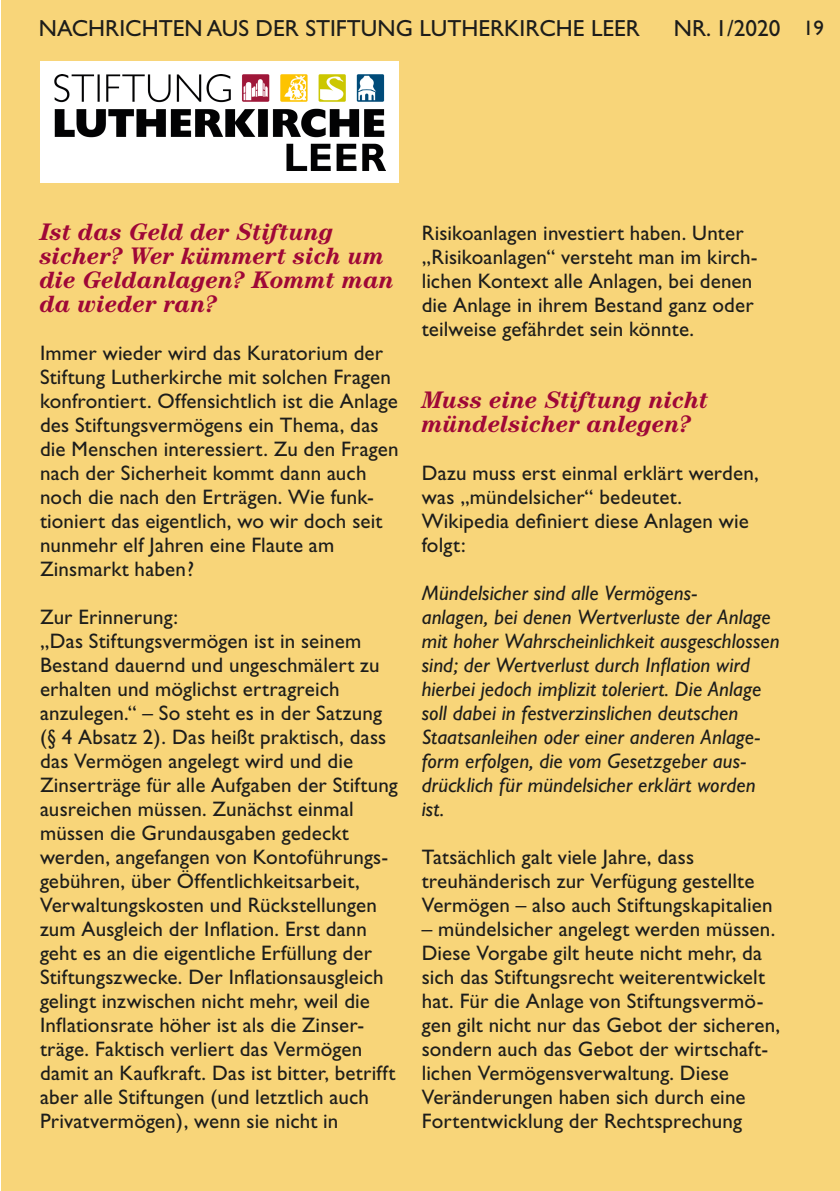
<style>
.page{position:relative;width:840px;height:1191px;background:#fff}
.page>*{position:absolute;margin:0;border:0;box-sizing:border-box;transform-origin:0 0}
.Gill_Sans_Regular{font:italic 700 24px/24px "Century";letter-spacing:-.005em;color:#9f0737}
.t1{font:23.2px "Gill Sans";color:#1d1d1b}
.Gill_Sans_Regular-2{font:21px/24px "Gill Sans";letter-spacing:.005em;color:#1d1d1b}
.Gill_Sans_Regular-3{font:italic 21px/24px "Gill Sans";letter-spacing:.005em;color:#1d1d1b}
</style>
<div class="page">
<div style="left:1px;top:0;width:838px;height:1191px;background:#f8d579"></div>
<div style="left:40px;top:61px;width:359px;height:122px;background:#fff"></div>
<img style="left:54px;top:74px;width:331px;height:96px">
<p class="t1" style="left:39px;top:15px;width:602px">NACHRICHTEN AUS DER STIFTUNG LUTHERKIRCHE LEER</p>
<p class="t1" style="left:673px;top:15px;width:151px">NR. 1/2020 <sub>19</sub></p>
<p class="Gill_Sans_Regular-2" style="left:802px;top:16px;width:22px">19</p>
<p class="Gill_Sans_Regular" style="left:40px;top:220px;width:355px">Ist das Geld der Stiftung sicher? Wer kümmert sich um die Geldanlagen? Kommt man da wieder ran?</p>
<p class="Gill_Sans_Regular-2" style="left:40px;top:341px;width:360px">Immer wieder wird das Kuratorium der Stiftung Lutherkirche mit solchen Fragen konfrontiert. Offensichtlich ist die Anlage des Stiftungsvermögens ein Thema, das die Menschen interessiert. Zu den Fragen nach der Sicherheit kommt dann auch noch die nach den Erträgen. Wie funk&shy;tioniert das eigentlich, wo wir doch seit nunmehr elf Jahren eine Flaute am Zinsmarkt haben?</p>
<p class="Gill_Sans_Regular-2" style="left:40px;top:605px;width:140px">Zur Erinnerung:</p>
<p class="Gill_Sans_Regular-2" style="left:40px;top:629px;width:359px">„Das Stiftungsvermögen ist in seinem Bestand dauernd und ungeschmälert zu erhalten und möglichst ertragreich anzulegen.“ – So steht es in der Satzung (§ 4 Absatz 2). Das heißt praktisch, dass das Vermögen angelegt wird und die Zinserträge für alle Aufgaben der Stiftung ausreichen müssen. Zunächst einmal müssen die Grundausgaben gedeckt werden, angefangen von Kontoführungs&shy;gebühren, über Öffentlichkeitsarbeit, Verwaltungskosten und Rückstellungen zum Ausgleich der Inflation. Erst dann geht es an die eigentliche Erfüllung der Stiftungszwecke. Der Inflationsausgleich gelingt inzwischen nicht mehr, weil die Inflationsrate höher ist als die Zinser&shy;träge. Faktisch verliert das Vermögen damit an Kaufkraft. Das ist bitter, betrifft aber alle Stiftungen (und letztlich auch Privatvermögen), wenn sie nicht in</p>
<p class="Gill_Sans_Regular-2" style="left:421px;top:221px;width:337px">Risikoanlagen investiert haben. Unter „Risikoanlagen“ versteht man im kirch-</p>
<p class="Gill_Sans_Regular-2" style="left:421px;top:269px;width:333px;text-align:justify">lichen Kontext alle Anlagen, bei denen die Anlage in ihrem Bestand ganz oder teilweise gefährdet sein könnte.</p>
<p class="Gill_Sans_Regular" style="left:421px;top:388px;width:288px">Muss eine Stiftung nicht mündelsicher anlegen?</p>
<p class="Gill_Sans_Regular-2" style="left:421px;top:461px;width:338px">Dazu muss erst einmal erklärt werden, was „mündelsicher“ bedeutet.</p>
<p class="Gill_Sans_Regular-2" style="left:421px;top:509px;width:328px">Wikipedia definiert diese Anlagen wie folgt:</p>
<p class="Gill_Sans_Regular-3" style="left:421px;top:581px;width:276px">Mündelsicher sind alle Vermögens-</p>
<p class="Gill_Sans_Regular-3" style="left:421px;top:605px;width:359px">anlagen, bei denen Wertverluste der Anlage mit hoher Wahrscheinlichkeit ausgeschlossen sind; der Wertverlust durch Inflation wird hierbei jedoch implizit toleriert. Die Anlage soll dabei in festverzinslichen deutschen Staatsanleihen oder einer anderen Anlage&shy;form erfolgen, die vom Gesetzgeber aus&shy;drücklich für mündelsicher erklärt worden ist.</p>
<p class="Gill_Sans_Regular-2" style="left:421px;top:845px;width:352px">Tatsächlich galt viele Jahre, dass treuhänderisch zur Verfügung gestellte<br>Vermögen – also auch Stiftungskapitalien</p>
<p class="Gill_Sans_Regular-2" style="left:421px;top:917px;width:360px">– mündelsicher angelegt werden müssen.<br>Diese Vorgabe gilt heute nicht mehr, da sich das Stiftungsrecht weiterentwickelt hat. Für die Anlage von Stiftungsvermö&shy;gen gilt nicht nur das Gebot der sicheren, sondern auch das Gebot der wirtschaft-</p>
<p class="Gill_Sans_Regular-2" style="left:421px;top:1061px;width:325px">lichen Vermögensverwaltung. Diese<br>Veränderungen haben sich durch eine<br>Fortentwicklung der Rechtsprechung</p>
</div>
